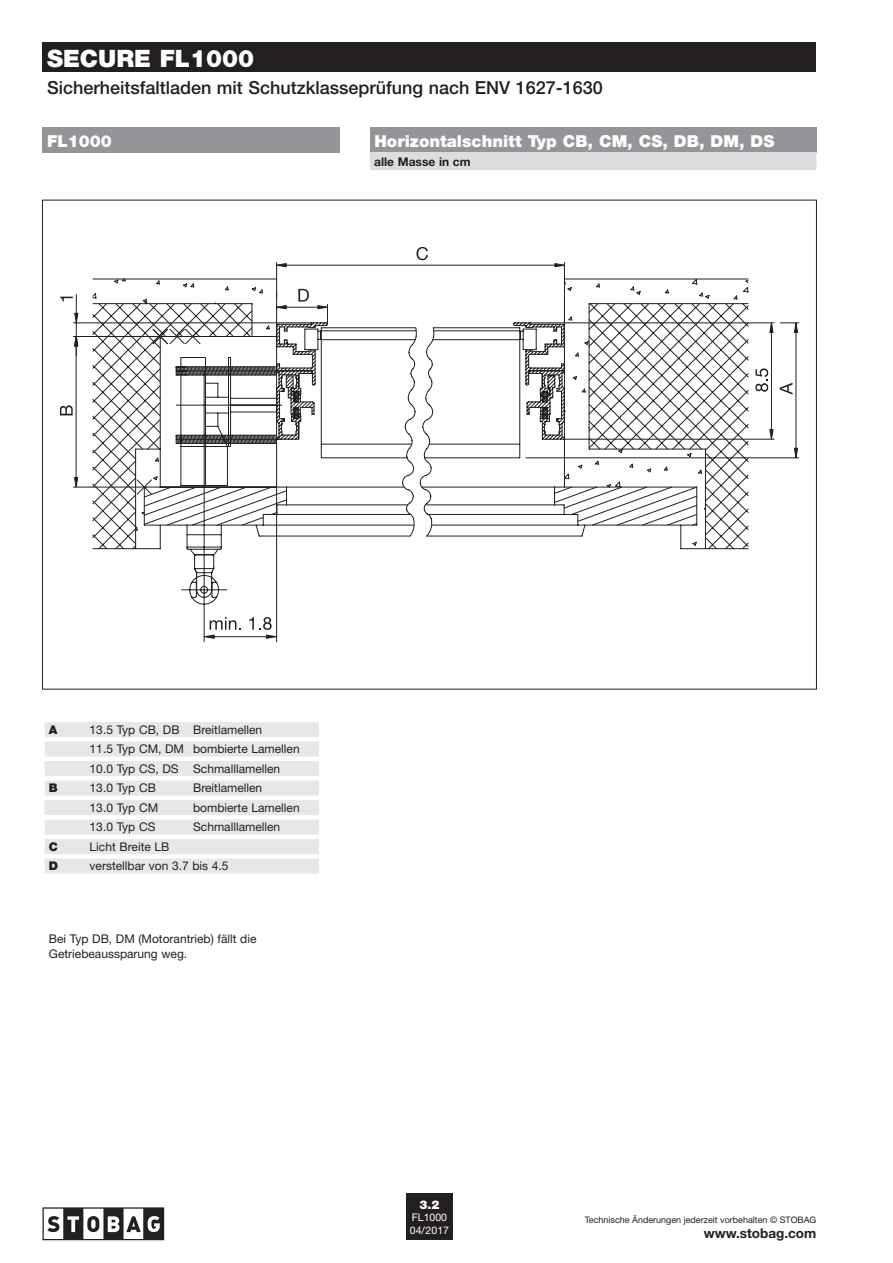
<style>
.page{position:relative;width:893px;height:1263px;background:#fff}
.page>*{position:absolute;margin:0;border:0;box-sizing:border-box;transform-origin:0 0}
.t1{font:900 24px "Helvetica Neue";color:#fff}
.t2{font:500 18px "Helvetica Neue LT Pro";color:#231f20}
.t3{font:900 16.5px "Helvetica Neue";color:#fff}
.t4{font:700 13.5px "Helvetica Neue";color:#231f20}
.t5{font:12px/19.5px "Helvetica Neue";color:#231f20}
.t6{font:700 12px "Helvetica Neue";color:#231f20}
.t7{font:900 12px "Helvetica Neue";color:#231f20}
.t8{font:900 12px "Helvetica Neue LT Pro";color:#fff}
.t9{font:10.5px/12.6px "Helvetica Neue LT Pro";color:#fff}
.t10{font:9px "Helvetica Neue";color:#231f20}
</style>
<div class="page">
<div style="left:43px;top:43px;width:773px;height:29px;background:#231f20"></div>
<svg style="left:92px;top:278px;width:657px;height:272px"></svg>
<svg style="left:92px;top:303px;width:473px;height:339px"></svg>
<svg style="left:143px;top:323px;width:555px;height:203px"></svg>
<svg style="left:60px;top:297px;width:13px;height:4px"></svg>
<svg style="left:60px;top:405px;width:13px;height:10px"></svg>
<svg style="left:273px;top:247px;width:525px;height:215px"></svg>
<hr style="left:214px;top:636px;width:52px;height:1px;background:#231f20">
<svg style="left:201px;top:617px;width:40px;height:22px"></svg>
<svg style="left:249px;top:617px;width:31px;height:22px"></svg>
<div style="left:370px;top:128px;width:446px;height:25px;background:#939598"></div>
<div style="left:370px;top:152px;width:446px;height:18px;background:#dcdddf"></div>
<div style="left:45px;top:722px;width:274px;height:15px;background:#e6e7e9"></div>
<div style="left:45px;top:741px;width:274px;height:15px;background:#e6e7e9"></div>
<div style="left:45px;top:761px;width:274px;height:15px;background:#e6e7e9"></div>
<div style="left:45px;top:780px;width:274px;height:15px;background:#e6e7e9"></div>
<div style="left:45px;top:800px;width:274px;height:15px;background:#e6e7e9"></div>
<div style="left:45px;top:819px;width:274px;height:15px;background:#e6e7e9"></div>
<div style="left:45px;top:839px;width:274px;height:15px;background:#e6e7e9"></div>
<div style="left:45px;top:858px;width:274px;height:15px;background:#e6e7e9"></div>
<svg style="left:43px;top:1207px;width:121px;height:33px"></svg>
<div style="left:406px;top:1193px;width:47px;height:47px;background:#231f20"></div>
<div style="left:43px;top:128px;width:297px;height:25px;background:#939598"></div>
<h1 class="t1" style="left:47px;top:44px;width:209px">SECURE FL1000</h1>
<h2 class="t2" style="left:47px;top:76px;width:557px">Sicherheitsfaltladen mit Schutzklasseprüfung nach ENV 1627-1630</h2>
<h3 class="t3" style="left:374px;top:131px;width:401px">Horizontalschnitt Typ CB, CM, CS, DB, DM, DS</h3>
<p class="t6" style="left:374px;top:154px;width:98px">alle Masse in cm</p>
<h3 class="t3" style="left:47px;top:131px;width:66px">FL1000</h3>
<p class="t7" style="left:49px;top:722px;width:10px">A</p>
<p class="t5" style="left:90px;top:720px;width:212px">13.5 Typ CB, DB Breitlamellen<br>11.5 Typ CM, DM bombierte Lamellen<br>10.0 Typ CS, DS Schmalllamellen</p>
<p class="t7" style="left:49px;top:781px;width:10px">B</p>
<p class="t5" style="left:90px;top:778px;width:68px">13.0 Typ CB</p>
<p class="t5" style="left:193px;top:778px;width:71px">Breitlamellen</p>
<p class="t5" style="left:90px;top:798px;width:70px">13.0 Typ CM</p>
<p class="t5" style="left:193px;top:798px;width:108px">bombierte Lamellen</p>
<p class="t5" style="left:90px;top:817px;width:67px">13.0 Typ CS</p>
<p class="t5" style="left:193px;top:817px;width:89px">Schmalllamellen</p>
<p class="t7" style="left:49px;top:839px;width:11px">C</p>
<p class="t5" style="left:90px;top:837px;width:81px">Licht Breite LB</p>
<p class="t7" style="left:49px;top:859px;width:11px">D</p>
<p class="t5" style="left:90px;top:856px;width:140px">verstellbar von 3.7 bis 4.5</p>
<p class="t5" style="left:49px;top:932px;width:209px;line-height:14.4px">Bei Typ DB, DM (Motorantrieb) fällt die<br>Getriebeaussparung weg.</p>
<p class="t8" style="left:419px;top:1197px;width:22px">3.2</p>
<p class="t9" style="left:410px;top:1211px;width:41px">FL1000<br>04/2017</p>
<p class="t10" style="left:585px;top:1215px;width:233px">Technische Änderungen jederzeit vorbehalten © STOBAG</p>
<p class="t4" style="left:704px;top:1225px;width:114px">www.stobag.com</p>
</div>
